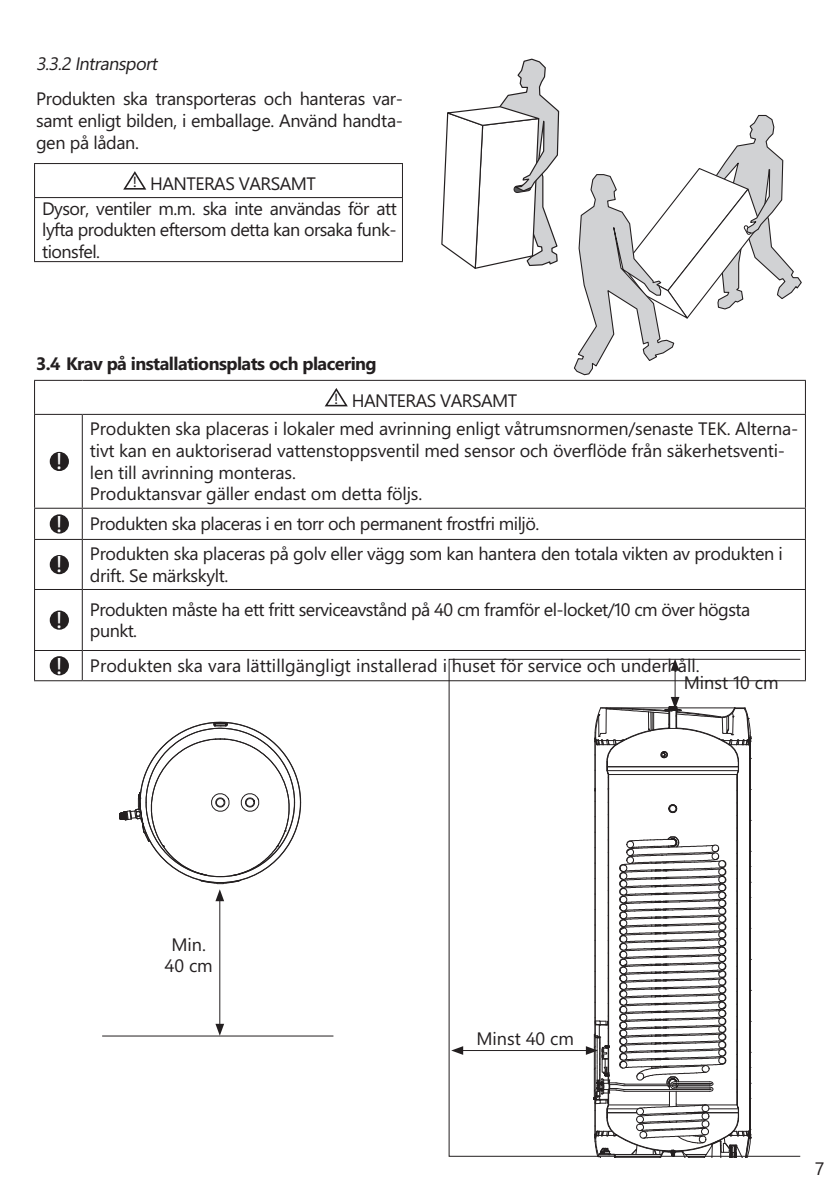
<style>
.page{position:relative;width:840px;height:1191px;background:#fff}
.page>*{position:absolute;margin:0;border:0;box-sizing:border-box;transform-origin:0 0}
.t1{font:23.8px "Myriad Pro";color:#fff}
.t2{font:18px/21.6px "Segoe WP";letter-spacing:-.02em;color:#231f20}
.t3{font:18px "Segoe WP";color:#231f20}
.t4{font:700 18px "Segoe WP";letter-spacing:-.03em;color:#231f20}
.t5{font:italic 18px "Segoe WP";color:#231f20}
.t6{font:15.4px "Myriad Pro";color:#231f20}
</style>
<div class="page">
<svg style="left:574px;top:114px;width:228px;height:262px"></svg>
<svg style="left:441px;top:58px;width:118px;height:211px"></svg>
<hr style="left:34px;top:163px;width:369px;height:1px;background:#231f20">
<hr style="left:34px;top:164px;width:1px;height:33px;background:#231f20">
<hr style="left:402px;top:164px;width:1px;height:33px;background:#231f20">
<hr style="left:34px;top:197px;width:369px;height:1px;background:#231f20">
<hr style="left:34px;top:198px;width:1px;height:63px;background:#231f20">
<hr style="left:402px;top:198px;width:1px;height:63px;background:#231f20">
<hr style="left:34px;top:261px;width:369px;height:1px;background:#231f20">
<svg style="left:123px;top:171px;width:23px;height:19px"></svg>
<hr style="left:34px;top:380px;width:48px;height:1px;background:#231f20">
<hr style="left:34px;top:381px;width:1px;height:33px;background:#231f20">
<hr style="left:82px;top:380px;width:723px;height:1px;background:#231f20">
<hr style="left:804px;top:381px;width:1px;height:33px;background:#231f20">
<hr style="left:34px;top:414px;width:48px;height:1px;background:#231f20">
<hr style="left:34px;top:415px;width:1px;height:93px;background:#231f20">
<hr style="left:82px;top:414px;width:723px;height:1px;background:#231f20">
<hr style="left:82px;top:415px;width:1px;height:93px;background:#231f20">
<hr style="left:804px;top:415px;width:1px;height:93px;background:#231f20">
<hr style="left:34px;top:508px;width:48px;height:1px;background:#231f20">
<hr style="left:34px;top:509px;width:1px;height:30px;background:#231f20">
<hr style="left:82px;top:508px;width:723px;height:1px;background:#231f20">
<hr style="left:82px;top:509px;width:1px;height:30px;background:#231f20">
<hr style="left:804px;top:509px;width:1px;height:30px;background:#231f20">
<hr style="left:34px;top:539px;width:48px;height:1px;background:#231f20">
<hr style="left:34px;top:540px;width:1px;height:49px;background:#231f20">
<hr style="left:82px;top:539px;width:723px;height:1px;background:#231f20">
<hr style="left:82px;top:540px;width:1px;height:49px;background:#231f20">
<hr style="left:804px;top:540px;width:1px;height:49px;background:#231f20">
<hr style="left:34px;top:589px;width:48px;height:1px;background:#231f20">
<hr style="left:34px;top:590px;width:1px;height:60px;background:#231f20">
<hr style="left:82px;top:589px;width:723px;height:1px;background:#231f20">
<hr style="left:82px;top:590px;width:1px;height:60px;background:#231f20">
<hr style="left:804px;top:590px;width:1px;height:60px;background:#231f20">
<hr style="left:34px;top:650px;width:48px;height:1px;background:#231f20">
<svg style="left:34px;top:651px;width:1px;height:29px"></svg>
<hr style="left:82px;top:650px;width:723px;height:1px;background:#231f20">
<svg style="left:82px;top:651px;width:1px;height:29px"></svg>
<svg style="left:804px;top:651px;width:1px;height:29px"></svg>
<hr style="left:34px;top:680px;width:48px;height:1px;background:#231f20">
<hr style="left:82px;top:680px;width:723px;height:1px;background:#231f20">
<svg style="left:325px;top:388px;width:23px;height:18px"></svg>
<div style="left:51px;top:453px;width:17px;height:17px;background:#231f20;border-radius:50%"></div>
<div style="left:50px;top:452px;width:19px;height:19px;border:2px solid #231f20;border-radius:50%"></div>
<div style="left:51px;top:515px;width:17px;height:18px;background:#231f20;border-radius:50%"></div>
<div style="left:50px;top:514px;width:19px;height:19px;border:2px solid #231f20;border-radius:50%"></div>
<div style="left:51px;top:556px;width:17px;height:17px;background:#231f20;border-radius:50%"></div>
<div style="left:50px;top:555px;width:19px;height:19px;border:2px solid #231f20;border-radius:50%"></div>
<div style="left:51px;top:611px;width:17px;height:18px;background:#231f20;border-radius:50%"></div>
<div style="left:50px;top:610px;width:19px;height:19px;border:2px solid #231f20;border-radius:50%"></div>
<div style="left:51px;top:657px;width:17px;height:17px;background:#231f20;border-radius:50%"></div>
<div style="left:50px;top:656px;width:19px;height:19px;border:2px solid #231f20;border-radius:50%"></div>
<hr style="left:219px;top:898px;width:1px;height:129px;background:#231f20">
<svg style="left:215px;top:1023px;width:9px;height:12px"></svg>
<hr style="left:102px;top:1035px;width:231px;height:1px;background:#231f20">
<svg style="left:119px;top:721px;width:183px;height:180px"></svg>
<hr style="left:459px;top:1050px;width:129px;height:1px;background:#231f20">
<svg style="left:451px;top:1046px;width:12px;height:8px"></svg>
<hr style="left:674px;top:667px;width:1px;height:33px;background:#231f20">
<svg style="left:670px;top:659px;width:9px;height:12px"></svg>
<svg style="left:585px;top:697px;width:166px;height:461px"></svg>
<p class="t5" style="left:36px;top:52px;width:126px">3.3.2 Intransport</p>
<p class="t2" style="left:36px;top:87px;width:368px;text-align:justify">Produkten ska transporteras och hanteras var&shy;samt enligt bilden, i emballage. Använd handta&shy;gen på lådan.</p>
<p class="t6" style="left:133px;top:172px;width:5px">!</p>
<p class="t2" style="left:150px;top:172px;width:167px">HANTERAS VARSAMT</p>
<p class="t2" style="left:42px;top:197px;width:356px;text-align:justify">Dysor, ventiler m.m. ska inte användas för att lyfta produkten eftersom detta kan orsaka funk&shy;tionsfel.</p>
<p class="t4" style="left:36px;top:353px;width:342px">3.4 Krav på installationsplats och placering</p>
<p class="t6" style="left:334px;top:389px;width:5px">!</p>
<p class="t2" style="left:351px;top:389px;width:167px">HANTERAS VARSAMT</p>
<p class="t1" style="left:57px;top:446px;width:7px">!</p>
<p class="t2" style="left:90px;top:418px;width:709px">Produkten ska placeras i lokaler med avrinning enligt våtrumsnormen/senaste TEK. Alterna&shy;tivt kan en auktoriserad vattenstoppsventil med sensor och överflöde från säkerhetsventi&shy;len till avrinning monteras.</p>
<p class="t2" style="left:90px;top:483px;width:333px">Produktansvar gäller endast om detta följs.</p>
<p class="t1" style="left:57px;top:509px;width:7px">!</p>
<p class="t2" style="left:90px;top:513px;width:450px">Produkten ska placeras i en torr och permanent frostfri miljö.</p>
<p class="t1" style="left:57px;top:550px;width:7px">!</p>
<p class="t2" style="left:90px;top:543px;width:694px">Produkten ska placeras på golv eller vägg som kan hantera den totala vikten av produkten i drift. Se märkskylt.</p>
<p class="t1" style="left:57px;top:605px;width:7px">!</p>
<p class="t2" style="left:90px;top:598px;width:661px">Produkten måste ha ett fritt serviceavstånd på 40 cm framför el-locket/10 cm över högsta punkt.</p>
<p class="t1" style="left:57px;top:651px;width:7px">!</p>
<p class="t3" style="left:90px;top:655px;width:610px">Produkten ska vara lättillgängligt installerad i huset för service och underhåll.</p>
<p class="t3" style="left:683px;top:671px;width:96px">Minst 10 cm</p>
<p class="t2" style="left:171px;top:933px;width:36px">Min.</p>
<p class="t2" style="left:164px;top:954px;width:50px">40 cm</p>
<p class="t3" style="left:476px;top:1027px;width:99px">Minst 40 cm</p>
<p class="t2" style="left:814px;top:1157px;width:11px">7</p>
</div>
